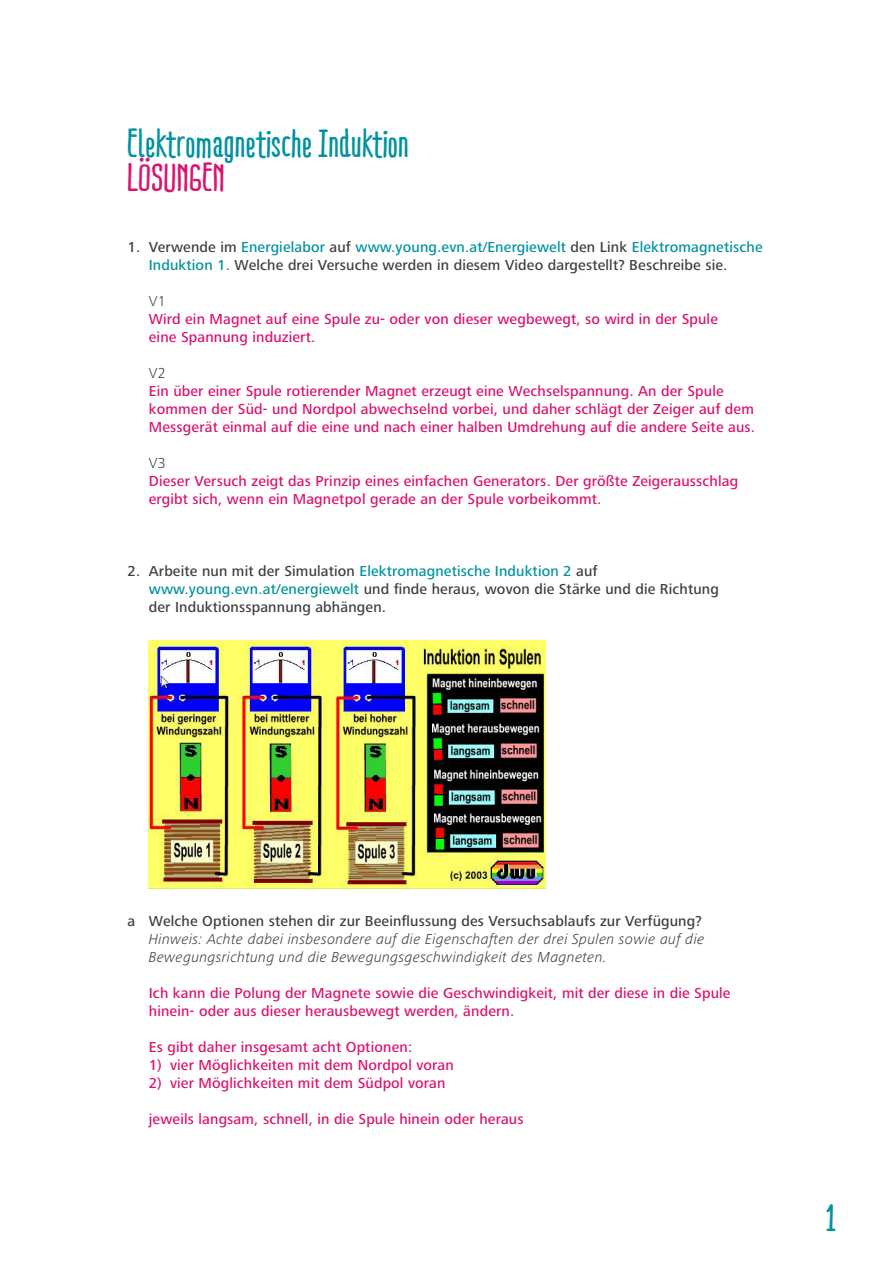
<style>
.page{position:relative;width:893px;height:1263px;background:#fff}
.page>*{position:absolute;margin:0;border:0;box-sizing:border-box;transform-origin:0 0}
.t1{font:700 39px "Ridemy Bike Pro";letter-spacing:.02em;color:#00929e}
.t2{font:700 39px "Ridemy Bike Pro";letter-spacing:.02em;color:#d9136e}
.t3{font:500 15px/18px "Frutiger Next LTW1 G";letter-spacing:.01em;color:#d9136e}
.t4{font:500 15px/18px "Frutiger Next LTW1 G";letter-spacing:.01em;color:#3e3e3f}
.t5{font:italic 300 15px/18px "Frutiger Next LTW1 G";letter-spacing:.02em;color:#3e3e3f}
.t6{font:300 15px "Frutiger Next LTW1 G";color:#3e3e3f}
.s1{color:#00929e}
</style>
<div class="page">
<img style="left:149px;top:640px;width:397px;height:248px">
<h1 class="t1" style="left:128px;top:119px;width:283px">Elektromagnetische Induktion</h1>
<h1 class="t2" style="left:128px;top:154px;width:99px">LÖSUNGEN</h1>
<p class="t4" style="left:149px;top:238px;width:615px;text-indent:-21px">1. Verwende im <span class="s1">Energielabor</span> auf <span class="s1">www.young.evn.at/Energiewelt</span> den Link <span class="s1">Elektromagnetische<br>Induktion 1.</span> Welche drei Versuche werden in diesem Video dargestellt? Beschreibe sie.</p>
<p class="t6" style="left:149px;top:292px;width:18px">V1</p>
<p class="t3" style="left:149px;top:310px;width:571px">Wird ein Magnet auf eine Spule zu- oder von dieser wegbewegt, so wird in der Spule eine Spannung induziert.</p>
<p class="t6" style="left:149px;top:364px;width:18px">V2</p>
<p class="t3" style="left:149px;top:382px;width:608px">Ein über einer Spule rotierender Magnet erzeugt eine Wechselspannung. An der Spule kommen der Süd- und Nordpol abwechselnd vorbei, und daher schlägt der Zeiger auf dem<br>Messgerät einmal auf die eine und nach einer halben Umdrehung auf die andere Seite aus.</p>
<p class="t6" style="left:149px;top:454px;width:18px">V3</p>
<p class="t3" style="left:149px;top:472px;width:591px">Dieser Versuch zeigt das Prinzip eines einfachen Generators. Der größte Zeigerausschlag ergibt sich, wenn ein Magnetpol gerade an der Spule vorbeikommt.</p>
<p class="t4" style="left:149px;top:562px;width:572px;text-indent:-21px">2. Arbeite nun mit der Simulation <span class="s1">Elektromagnetische Induktion 2</span> auf <span class="s1">www.young.evn.at/energiewelt</span> und finde heraus, wovon die Stärke und die Richtung der Induktionsspannung abhängen.</p>
<p class="t4" style="left:128px;top:913px;width:576px">a Welche Optionen stehen dir zur Beeinflussung des Versuchsablaufs zur Verfügung?</p>
<p class="t5" style="left:149px;top:930px;width:557px">Hinweis: Achte dabei insbesondere auf die Eigenschaften der drei Spulen sowie auf die<br>Bewegungsrichtung und die Bewegungsgeschwindigkeit des Magneten.</p>
<p class="t3" style="left:149px;top:985px;width:583px">Ich kann die Polung der Magnete sowie die Geschwindigkeit, mit der diese in die Spule hinein- oder aus dieser herausbewegt werden, ändern.</p>
<p class="t3" style="left:149px;top:1039px;width:265px">Es gibt daher insgesamt acht Optionen:</p>
<p class="t3" style="left:149px;top:1057px;width:306px">1) vier Möglichkeiten mit dem Nordpol voran</p>
<p class="t3" style="left:149px;top:1075px;width:298px">2) vier Möglichkeiten mit dem Südpol voran</p>
<p class="t3" style="left:149px;top:1111px;width:376px">jeweils langsam, schnell, in die Spule hinein oder heraus</p>
<h1 class="t1" style="left:826px;top:1193px;width:10px">1</h1>
</div>
